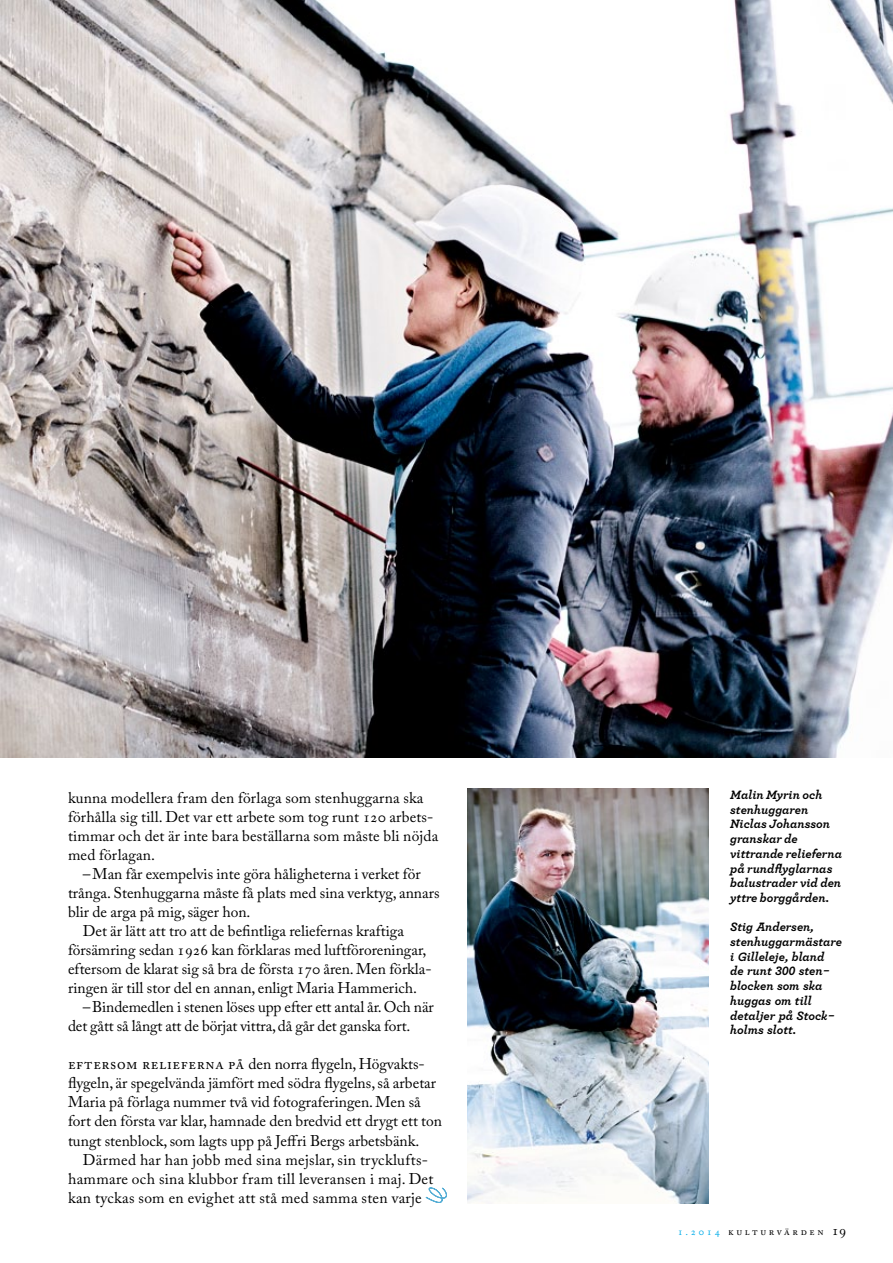
<style>
.page{position:relative;width:893px;height:1263px;background:#fff}
.page>*{position:absolute;margin:0;border:0;box-sizing:border-box;transform-origin:0 0}
.t1{font:15.45px/19px "Adobe Caslon Pro";color:#000}
.t2{font:15.45px/19px "Adobe Caslon Pro";letter-spacing:.02em;color:#000}
.t3{font:italic 700 12.75px/14.7px "Archer";color:#000}
.t4{font:10.5px "Adobe Caslon Pro";letter-spacing:.26em;color:#000}
.s1{color:#00ace9}
.s2{font-size:14.25px}
</style>
<div class="page">
<svg style="left:426px;top:1187px;width:21px;height:16px"></svg>
<img style="left:468px;top:789px;width:241px;height:414px">
<img style="left:0;top:0;width:893px;height:757px">
<p class="t1" style="left:68px;top:788px;width:372px">kunna modellera fram den förlaga som stenhuggarna ska förhålla sig till. Det var ett arbete som tog runt 120 arbets&shy;timmar och det är inte bara beställarna som måste bli nöjda med förlagan.</p>
<p class="t1" style="left:83px;top:864px;width:339px">–Man får exempelvis inte göra håligheterna i verket för</p>
<p class="t1" style="left:68px;top:883px;width:373px">trånga. Stenhuggarna måste få plats med sina verktyg, annars</p>
<p class="t1" style="left:68px;top:902px;width:184px">blir de arga på mig, säger hon.</p>
<p class="t1" style="left:83px;top:921px;width:323px">Det är lätt att tro att de befintliga reliefernas kraftiga</p>
<p class="t1" style="left:68px;top:940px;width:360px">försämring sedan 1926 kan förklaras med luftföroreningar,</p>
<p class="t1" style="left:68px;top:959px;width:365px">eftersom de klarat sig så bra de första 170 åren. Men förkla-</p>
<p class="t1" style="left:68px;top:978px;width:351px">ringen är till stor del en annan, enligt Maria Hammerich.</p>
<p class="t1" style="left:83px;top:997px;width:352px">–Bindemedlen i stenen löses upp efter ett antal år. Och när</p>
<p class="t1" style="left:68px;top:1016px;width:344px">det gått så långt att de börjat vittra, då går det ganska fort.</p>
<p class="t1" style="left:68px;top:1054px;width:375px">Ef ters om relief erna på den norra flygeln, Högvakts&shy;flygeln, är spegelvända jämfört med södra flygelns, så arbetar Maria på förlaga nummer två vid fotograferingen. Men så fort den första var klar, hamnade den bredvid ett drygt ett ton tungt stenblock, som lagts upp på Jeffri Bergs arbetsbänk.</p>
<p class="t2" style="left:68px;top:1150px;width:367px;text-indent:15px">Därmed har han jobb med sina mejslar, sin trycklufts&shy;hammare och sina klubbor fram till leveransen i maj. Det kan tyckas som en evighet att stå med samma sten varje</p>
<p class="t3" style="left:730px;top:786px;width:113px">Malin Myrin och stenhuggaren<br>Niclas Johansson granskar de vittrande relieferna på rundflyglarnas balustrader vid den yttre borggården.</p>
<p class="t3" style="left:730px;top:919px;width:113px">Stig Andersen, stenhuggarmästare i Gilleleje, bland<br>de runt 300 sten&shy;blocken som ska huggas om till detaljer på Stock&shy;holms slott.</p>
<p class="t4" style="left:677px;top:1225px;width:170px"><span class="s1">1.2014</span> kulturvärden <span class="s2">19</span></p>
</div>
